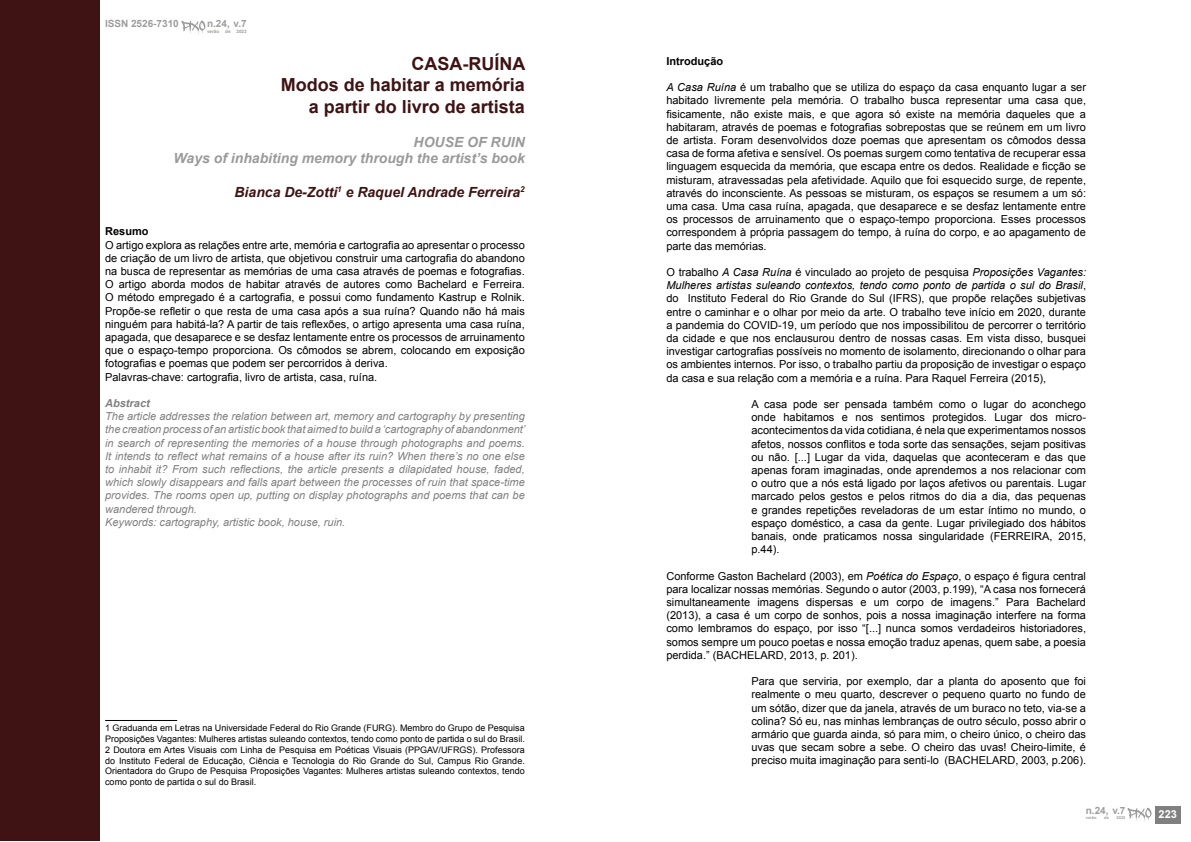
<style>
.page{position:relative;width:1191px;height:842px;background:#fff}
.page>*{position:absolute;margin:0;border:0;box-sizing:border-box;transform-origin:0 0}
.t1{font:700 18px/21.6px "Arial";color:#3f1313;text-align:right}
.t2{font:italic 700 14px/16.8px "Arial";color:#9a9a9a;text-align:right}
.t3{font:italic 700 14px "Arial";color:#3f1313}
.t4{font:11px/13.2px "Arial";color:#000;text-align:justify}
.t5{font:italic 11px/13.2px "Arial";color:#808080}
.t6{font:700 11px "Arial";color:#000}
.t7{font:italic 700 11px "Arial";color:#808080}
.t8{font:700 11px "Arial";color:#fff}
.t9{font:700 10px "Arial";color:#9d9d9c}
.t10{font:9px/10.8px "Arial";color:#000;text-align:justify}
.t11{font:700 4.6px "Arial";color:#9d9d9c}
.t12{font:700 4px "Arial";color:#9d9d9c}
.s1{font-style:italic}
</style>
<div class="page">
<div style="left:0;top:0;width:99px;height:841px;background:#3f1313"></div>
<hr style="left:105px;top:720px;width:72px;height:1px;background:#000">
<svg style="left:181px;top:21px;width:24px;height:13px"></svg>
<div style="left:1155px;top:806px;width:25px;height:17px;background:#808080"></div>
<svg style="left:1127px;top:808px;width:24px;height:13px"></svg>
<p class="t9" style="left:105px;top:17px;width:75px">ISSN 2526-7310</p>
<p class="t9" style="left:207px;top:17px;width:41px">n.24, v.7</p>
<p class="t11" style="left:207px;top:28px;width:14px">verão</p>
<p class="t11" style="left:225px;top:28px;width:7px">de</p>
<p class="t11" style="left:236px;top:28px;width:12px">2023</p>
<h1 class="t1" style="left:281px;top:53px;width:246px">CASA-RUÍNA<br>Modos de habitar a memória a partir do livro de artista</h1>
<p class="t2" style="left:174px;top:134px;width:353px">HOUSE OF RUIN<br>Ways of inhabiting memory through the artist’s book</p>
<p class="t3" style="left:234px;top:183px;width:292px">Bianca De-Zotti<sup>1</sup> e Raquel Andrade Ferreira<sup>2</sup></p>
<p class="t6" style="left:105px;top:224px;width:45px">Resumo</p>
<p class="t4" style="left:105px;top:238px;width:421px;text-align:left">O artigo explora as relações entre arte, memória e cartografia ao apresentar o processo de criação de um livro de artista, que objetivou construir uma cartografia do abandono na busca de representar as memórias de uma casa através de poemas e fotografias.<br>O artigo aborda modos de habitar através de autores como Bachelard e Ferreira.<br>O método empregado é a cartografia, e possui como fundamento Kastrup e Rolnik.<br>Propõe-se refletir o que resta de uma casa após a sua ruína? Quando não há mais ninguém para habitá-la? A partir de tais reflexões, o artigo apresenta uma casa ruína, apagada, que desaparece e se desfaz lentamente entre os processos de arruinamento que o espaço-tempo proporciona. Os cômodos se abrem, colocando em exposição fotografias e poemas que podem ser percorridos à deriva.<br>Palavras-chave: cartografia, livro de artista, casa, ruína.</p>
<p class="t7" style="left:105px;top:396px;width:46px">Abstract</p>
<p class="t5" style="left:105px;top:410px;width:422px">The article addresses the relation between art, memory and cartography by presenting the creation process of an artistic book that aimed to build a ‘cartography of abandonment’ in search of representing the memories of a house through photographs and poems.<br>It intends to reflect what remains of a house after its ruin? When there’s no one else to inhabit it? From such reflections, the article presents a dilapidated house, faded, which slowly disappears and falls apart between the processes of ruin that space-time provides. The rooms open up, putting on display photographs and poems that can be wandered through.<br>Keywords: cartography, artistic book, house, ruin.</p>
<p class="t10" style="left:105px;top:723px;width:421px">1 Graduanda em Letras na Universidade Federal do Rio Grande (FURG). Membro do Grupo de Pesquisa Proposições Vagantes: Mulheres artistas suleando contextos, tendo como ponto de partida o sul do Brasil.<br>2 Doutora em Artes Visuais com Linha de Pesquisa em Poéticas Visuais (PPGAV/UFRGS). Professora do Instituto Federal de Educação, Ciência e Tecnologia do Rio Grande do Sul, Campus Rio Grande.<br>Orientadora do Grupo de Pesquisa Proposições Vagantes: Mulheres artistas suleando contextos, tendo como ponto de partida o sul do Brasil.</p>
<p class="t6" style="left:666px;top:54px;width:58px">Introdução</p>
<p class="t4" style="left:666px;top:81px;width:421px"><span class="s1">A Casa Ruína</span> é um trabalho que se utiliza do espaço da casa enquanto lugar a ser habitado livremente pela memória. O trabalho busca representar uma casa que, fisicamente, não existe mais, e que agora só existe na memória daqueles que a habitaram, através de poemas e fotografias sobrepostas que se reúnem em um livro de artista. Foram desenvolvidos doze poemas que apresentam os cômodos dessa casa de forma afetiva e sensível. Os poemas surgem como tentativa de recuperar essa linguagem esquecida da memória, que escapa entre os dedos. Realidade e ficção se misturam, atravessadas pela afetividade. Aquilo que foi esquecido surge, de repente, através do inconsciente. As pessoas se misturam, os espaços se resumem a um só: uma casa. Uma casa ruína, apagada, que desaparece e se desfaz lentamente entre os processos de arruinamento que o espaço-tempo proporciona. Esses processos correspondem à própria passagem do tempo, à ruína do corpo, e ao apagamento de parte das memórias.</p>
<p class="t4" style="left:666px;top:266px;width:421px">O trabalho <span class="s1">A Casa Ruína</span> é vinculado ao projeto de pesquisa <span class="s1">Proposições Vagantes:<br>Mulheres artistas suleando contextos, tendo como ponto de partida o sul do Brasil</span>, do Instituto Federal do Rio Grande do Sul (IFRS), que propõe relações subjetivas entre o caminhar e o olhar por meio da arte. O trabalho teve início em 2020, durante a pandemia do COVID-19, um período que nos impossibilitou de percorrer o território da cidade e que nos enclausurou dentro de nossas casas. Em vista disso, busquei investigar cartografias possíveis no momento de isolamento, direcionando o olhar para os ambientes internos. Por isso, o trabalho partiu da proposição de investigar o espaço da casa e sua relação com a memória e a ruína. Para Raquel Ferreira (2015),</p>
<p class="t4" style="left:751px;top:398px;width:336px">A casa pode ser pensada também como o lugar do aconchego onde habitamos e nos sentimos protegidos. Lugar dos micro&shy;acontecimentos da vida cotidiana, é nela que experimentamos nossos afetos, nossos conflitos e toda sorte das sensações, sejam positivas ou não. [...] Lugar da vida, daquelas que aconteceram e das que apenas foram imaginadas, onde aprendemos a nos relacionar com o outro que a nós está ligado por laços afetivos ou parentais. Lugar marcado pelos gestos e pelos ritmos do dia a dia, das pequenas e grandes repetições reveladoras de um estar íntimo no mundo, o espaço doméstico, a casa da gente. Lugar privilegiado dos hábitos banais, onde praticamos nossa singularidade (FERREIRA, 2015, p.44).</p>
<p class="t4" style="left:666px;top:569px;width:421px">Conforme Gaston Bachelard (2003), em <span class="s1">Poética do Espaço</span>, o espaço é figura central para localizar nossas memórias. Segundo o autor (2003, p.199), “A casa nos fornecerá simultaneamente imagens dispersas e um corpo de imagens.” Para Bachelard (2013), a casa é um corpo de sonhos, pois a nossa imaginação interfere na forma como lembramos do espaço, por isso “[...] nunca somos verdadeiros historiadores, somos sempre um pouco poetas e nossa emoção traduz apenas, quem sabe, a poesia perdida.” (BACHELARD, 2013, p. 201).</p>
<p class="t4" style="left:751px;top:675px;width:336px">Para que serviria, por exemplo, dar a planta do aposento que foi realmente o meu quarto, descrever o pequeno quarto no fundo de um sótão, dizer que da janela, através de um buraco no teto, via-se a colina? Só eu, nas minhas lembranças de outro século, posso abrir o armário que guarda ainda, só para mim, o cheiro único, o cheiro das uvas que secam sobre a sebe. O cheiro das uvas! Cheiro-limite, é preciso muita imaginação para senti-lo (BACHELARD, 2003, p.206).</p>
<p class="t9" style="left:1085px;top:804px;width:41px">n.24, v.7</p>
<p class="t12" style="left:1085px;top:815px;width:12px">verão</p>
<p class="t12" style="left:1104px;top:815px;width:6px">de</p>
<p class="t12" style="left:1116px;top:815px;width:10px">2023</p>
<p class="t8" style="left:1158px;top:807px;width:20px">223</p>
</div>
